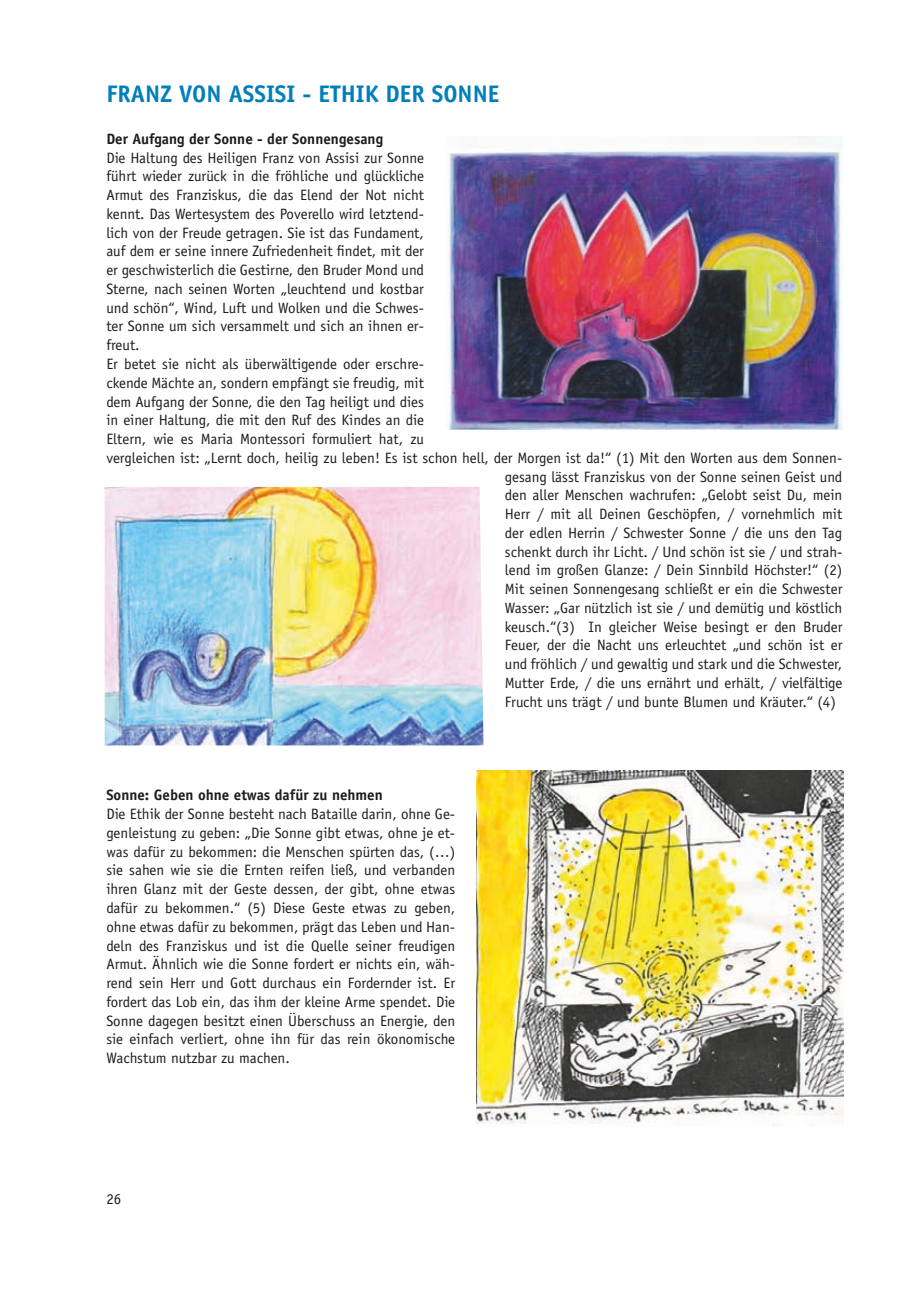
<style>
.page{position:relative;width:919px;height:1289px;background:#fff}
.page>*{position:absolute;margin:0;border:0;box-sizing:border-box;transform-origin:0 0}
.t1{font:700 24px "Officina Sans Std";color:#007fb9}
.t2{font:15px/18.8px "Officina Sans Std";color:#1d1d1b;text-align:justify}
.t3{font:700 15px "Officina Sans Std";color:#1d1d1b}
</style>
<div class="page">
<img style="left:476px;top:770px;width:367px;height:356px">
<img style="left:105px;top:487px;width:378px;height:258px">
<img style="left:448px;top:136px;width:394px;height:293px">
<h1 class="t1" style="left:106px;top:79px;width:394px">FRANZ VON ASSISI - ETHIK DER SONNE</h1>
<p class="t3" style="left:106px;top:129px;width:278px">Der Aufgang der Sonne - der Sonnengesang</p>
<p class="t2" style="left:106px;top:148px;width:319px">Die Haltung des Heiligen Franz von Assisi zur Sonne</p>
<p class="t2" style="left:106px;top:167px;width:319px">führt wieder zurück in die fröhliche und glückliche</p>
<p class="t2" style="left:106px;top:186px;width:319px">Armut des Franziskus, die das Elend der Not nicht</p>
<p class="t2" style="left:106px;top:204px;width:319px">kennt. Das Wertesystem des Poverello wird letztend-</p>
<p class="t2" style="left:106px;top:223px;width:319px">lich von der Freude getragen. Sie ist das Fundament,</p>
<p class="t2" style="left:106px;top:242px;width:319px">auf dem er seine innere Zufriedenheit findet, mit der</p>
<p class="t2" style="left:106px;top:261px;width:319px">er geschwisterlich die Gestirne, den Bruder Mond und</p>
<p class="t2" style="left:106px;top:279px;width:319px">Sterne, nach seinen Worten „leuchtend und kostbar</p>
<p class="t2" style="left:106px;top:298px;width:319px">und schön“, Wind, Luft und Wolken und die Schwes-</p>
<p class="t2" style="left:106px;top:317px;width:319px">ter Sonne um sich versammelt und sich an ihnen er-</p>
<p class="t2" style="left:106px;top:336px;width:35px">freut.</p>
<p class="t2" style="left:106px;top:354px;width:319px">Er betet sie nicht als überwältigende oder erschre-</p>
<p class="t2" style="left:106px;top:373px;width:319px">ckende Mächte an, sondern empfängt sie freudig, mit</p>
<p class="t2" style="left:106px;top:392px;width:319px">dem Aufgang der Sonne, die den Tag heiligt und dies</p>
<p class="t2" style="left:106px;top:411px;width:319px">in einer Haltung, die mit den Ruf des Kindes an die</p>
<p class="t2" style="left:106px;top:429px;width:319px">Eltern, wie es Maria Montessori formuliert hat, zu</p>
<p class="t2" style="left:106px;top:448px;width:737px">vergleichen ist: „Lernt doch, heilig zu leben! Es ist schon hell, der Morgen ist da!“ (1) Mit den Worten aus dem Sonnen-</p>
<p class="t2" style="left:505px;top:467px;width:339px">gesang lässt Franziskus von der Sonne seinen Geist und</p>
<p class="t2" style="left:505px;top:486px;width:339px">den aller Menschen wachrufen: „Gelobt seist Du, mein</p>
<p class="t2" style="left:505px;top:504px;width:339px">Herr / mit all Deinen Geschöpfen, / vornehmlich mit</p>
<p class="t2" style="left:505px;top:523px;width:339px">der edlen Herrin / Schwester Sonne / die uns den Tag</p>
<p class="t2" style="left:505px;top:542px;width:339px">schenkt durch ihr Licht. / Und schön ist sie / und strah-</p>
<p class="t2" style="left:505px;top:561px;width:339px">lend im großen Glanze: / Dein Sinnbild Höchster!“ (2)</p>
<p class="t2" style="left:505px;top:579px;width:339px">Mit seinen Sonnengesang schließt er ein die Schwester</p>
<p class="t2" style="left:505px;top:598px;width:339px">Wasser: „Gar nützlich ist sie / und demütig und köstlich</p>
<p class="t2" style="left:505px;top:617px;width:339px">keusch.“(3) In gleicher Weise besingt er den Bruder</p>
<p class="t2" style="left:505px;top:636px;width:339px">Feuer, der die Nacht uns erleuchtet „und schön ist er</p>
<p class="t2" style="left:505px;top:654px;width:339px">und fröhlich / und gewaltig und stark und die Schwester,</p>
<p class="t2" style="left:505px;top:673px;width:339px">Mutter Erde, / die uns ernährt und erhält, / vielfältige</p>
<p class="t2" style="left:505px;top:692px;width:332px">Frucht uns trägt / und bunte Blumen und Kräuter.“ (4)</p>
<p class="t3" style="left:106px;top:786px;width:278px">Sonne: Geben ohne etwas dafür zu nehmen</p>
<p class="t2" style="left:106px;top:804px;width:350px">Die Ethik der Sonne besteht nach Bataille darin, ohne Ge&shy;genleistung zu geben: „Die Sonne gibt etwas, ohne je et&shy;was dafür zu bekommen: die Menschen spürten das, (…) sie sahen wie sie die Ernten reifen ließ, und verbanden ihren Glanz mit der Geste dessen, der gibt, ohne etwas dafür zu bekommen.“ (5) Diese Geste etwas zu geben, ohne etwas dafür zu bekommen, prägt das Leben und Han&shy;deln des Franziskus und ist die Quelle seiner freudigen Armut. Ähnlich wie die Sonne fordert er nichts ein, wäh&shy;rend sein Herr und Gott durchaus ein Fordernder ist. Er fordert das Lob ein, das ihm der kleine Arme spendet. Die Sonne dagegen besitzt einen Überschuss an Energie, den sie einfach verliert, ohne ihn für das rein ökonomische Wachstum nutzbar zu machen.</p>
<p class="t2" style="left:106px;top:1189px;width:16px">26</p>
</div>
